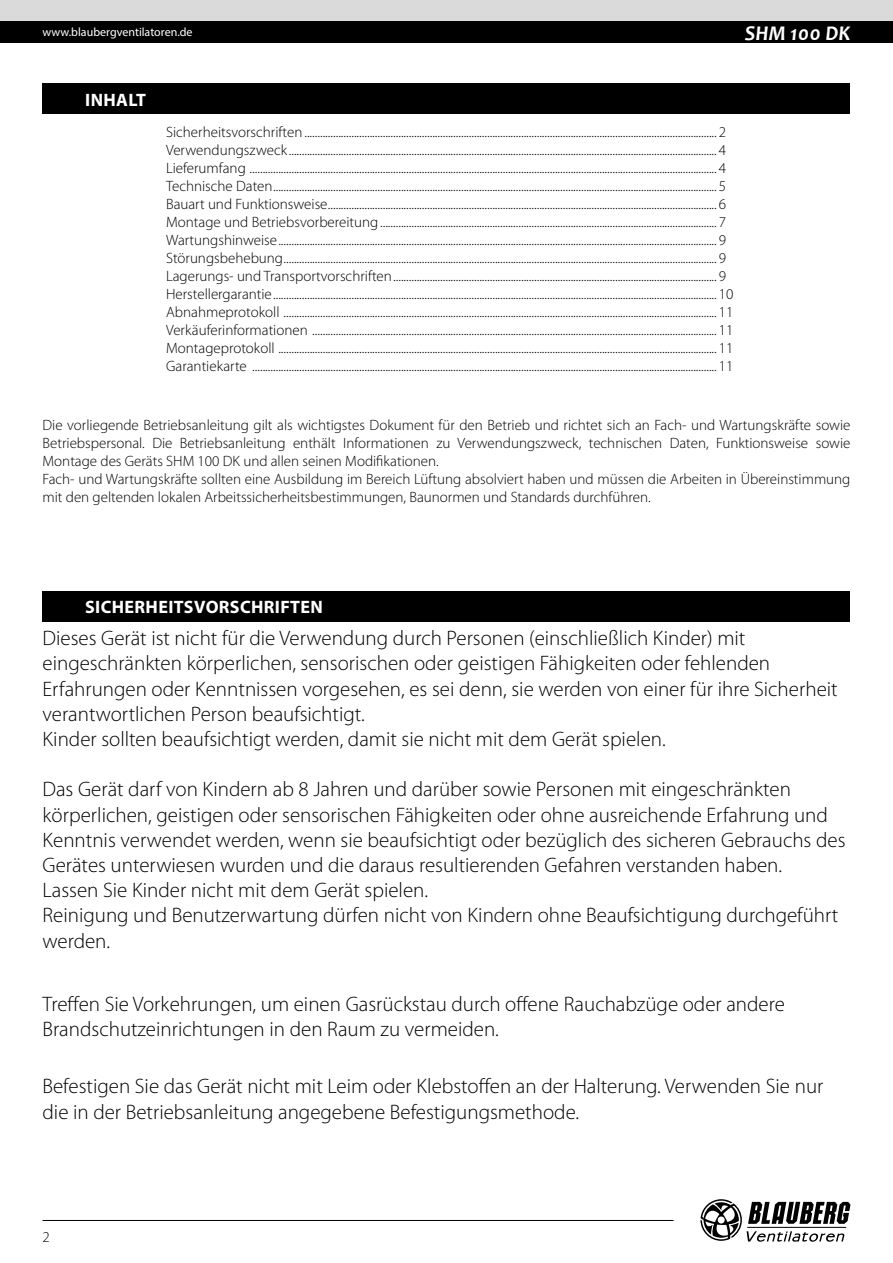
<style>
.page{position:relative;width:893px;height:1263px;background:#fff}
.page>*{position:absolute;margin:0;border:0;box-sizing:border-box;transform-origin:0 0}
.t1{font:300 21px/25.2px "Myriad Pro";color:#000}
.t2{font:italic 700 21px "Candara";color:#fff}
.t3{font:700 18px "Myriad Pro";letter-spacing:.02em;color:#fff}
.t4{font:300 15px/18px "Myriad Pro";color:#000}
.t5{font:12px "Myriad Pro";color:#fff}
</style>
<div class="page">
<div style="left:0;top:0;width:893px;height:21px;background:#dadada"></div>
<div style="left:0;top:21px;width:893px;height:22px;background:#000"></div>
<svg style="left:700px;top:1199px;width:150px;height:43px"></svg>
<hr style="left:43px;top:1220px;width:631px;height:1px;background:#000">
<div style="left:43px;top:84px;width:807px;height:30px;background:#000"></div>
<div style="left:43px;top:591px;width:807px;height:31px;background:#000"></div>
<p class="t5" style="left:43px;top:25px;width:152px">www.blaubergventilatoren.de</p>
<h1 class="t2" style="left:745px;top:20px;width:107px">SHM 100 DK</h1>
<p class="t3" style="left:85px;top:88px;width:62px">INHALT</p>
<p class="t4" style="left:166px;top:123px;width:569px">Sicherheitsvorschriften .............................................................................................................................................................. 2<br>Verwendungszweck .................................................................................................................................................................... 4<br>Lieferumfang ................................................................................................................................................................................... 4<br>Technische Daten.......................................................................................................................................................................... 5<br>Bauart und Funktionsweise..................................................................................................................................................... 6<br>Montage und Betriebsvorbereitung................................................................................................................................. 7<br>Wartungshinweise........................................................................................................................................................................ 9<br>Störungsbehebung...................................................................................................................................................................... 9<br>Lagerungs- und Transportvorschriften............................................................................................................................ 9<br>Herstellergarantie.......................................................................................................................................................................... 10<br>Abnahmeprotokoll ...................................................................................................................................................................... 11<br>Verkäuferinformationen ........................................................................................................................................................... 11<br>Montageprotokoll ........................................................................................................................................................................ 11<br>Garantiekarte .................................................................................................................................................................................. 11</p>
<p class="t4" style="left:43px;top:416px;width:809px">Die vorliegende Betriebsanleitung gilt als wichtigstes Dokument für den Betrieb und richtet sich an Fach- und Wartungskräfte sowie Betriebspersonal. Die Betriebsanleitung enthält Informationen zu Verwendungszweck, technischen Daten, Funktionsweise sowie Montage des Geräts SHM 100 DK und allen seinen Modifikationen.<br>Fach- und Wartungskräfte sollten eine Ausbildung im Bereich Lüftung absolviert haben und müssen die Arbeiten in Übereinstimmung mit den geltenden lokalen Arbeitssicherheitsbestimmungen, Baunormen und Standards durchführen.</p>
<p class="t3" style="left:85px;top:595px;width:239px">SICHERHEITSVORSCHRIFTEN</p>
<p class="t1" style="left:43px;top:626px;width:797px">Dieses Gerät ist nicht für die Verwendung durch Personen (einschließlich Kinder) mit eingeschränkten körperlichen, sensorischen oder geistigen Fähigkeiten oder fehlenden Erfahrungen oder Kenntnissen vorgesehen, es sei denn, sie werden von einer für ihre Sicherheit verantwortlichen Person beaufsichtigt.<br>Kinder sollten beaufsichtigt werden, damit sie nicht mit dem Gerät spielen.</p>
<p class="t1" style="left:43px;top:777px;width:804px">Das Gerät darf von Kindern ab 8 Jahren und darüber sowie Personen mit eingeschränkten körperlichen, geistigen oder sensorischen Fähigkeiten oder ohne ausreichende Erfahrung und Kenntnis verwendet werden, wenn sie beaufsichtigt oder bezüglich des sicheren Gebrauchs des Gerätes unterwiesen wurden und die daraus resultierenden Gefahren verstanden haben.<br>Lassen Sie Kinder nicht mit dem Gerät spielen.<br>Reinigung und Benutzerwartung dürfen nicht von Kindern ohne Beaufsichtigung durchgeführt werden.</p>
<h1 class="t1" style="left:43px;top:991px;width:744px">Treffen Sie Vorkehrungen, um einen Gasrückstau durch offene Rauchabzüge oder andere<br>Brandschutzeinrichtungen in den Raum zu vermeiden.</h1>
<h1 class="t1" style="left:43px;top:1074px;width:782px">Befestigen Sie das Gerät nicht mit Leim oder Klebstoffen an der Halterung. Verwenden Sie nur die in der Betriebsanleitung angegebene Befestigungsmethode.</h1>
<p class="t4" style="left:43px;top:1228px;width:9px">2</p>
</div>
